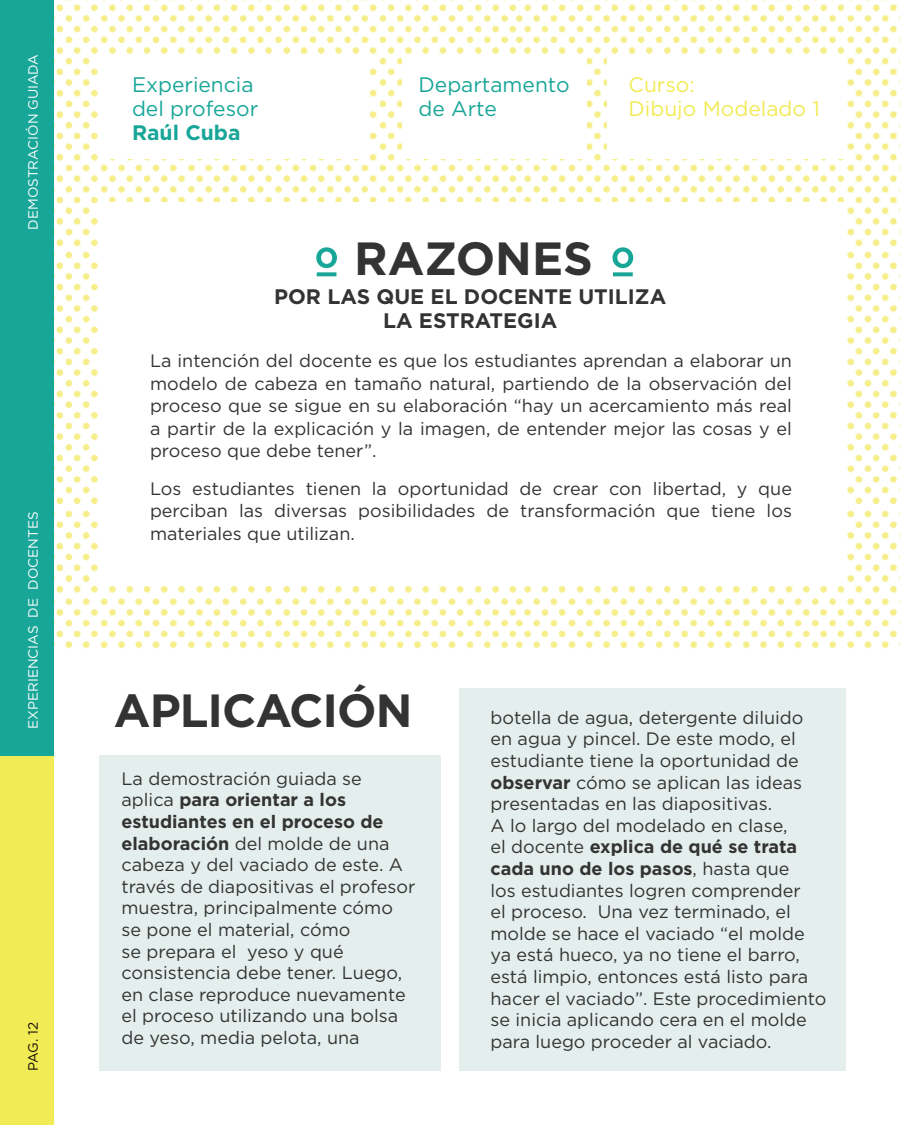
<style>
.page{position:relative;width:900px;height:1125px;background:#fff}
.page>*{position:absolute;margin:0;border:0;box-sizing:border-box;transform-origin:0 0}
.t1{font:500 68.55px "Gotham";color:#18a698}
.t2{font:700 46.5px "Gotham";letter-spacing:-.02em;color:#333}
.t3{font:700 46.5px "Gotham";color:#333}
.t4{font:21px/24px "Gotham";color:#18a698}
.t5{font:700 21px/24px "Gotham";color:#333;text-align:center}
.t6{font:21px/24px "Gotham";color:#f1eb55}
.t7{font:700 21px "Gotham";color:#18a698}
.t8{font:18px/21.6px "Gotham";color:#333;text-align:justify}
.t9{font:13.5px "Gotham";color:#fff}
.t10{font:13.5px "Gotham";color:#100906}
.s1{font-weight:700}
</style>
<div class="page">
<img style="left:54px;top:0;width:846px;height:649px">
<div style="left:0;top:0;width:54px;height:756px;background:#18a698"></div>
<div style="left:0;top:756px;width:54px;height:369px;background:#f1eb55"></div>
<div style="left:99px;top:202px;width:747px;height:384px;background:#fff"></div>
<div style="left:99px;top:57px;width:270px;height:102px;background:#fff"></div>
<div style="left:402px;top:57px;width:184px;height:102px;background:#fff"></div>
<div style="left:608px;top:57px;width:238px;height:102px;background:#fff"></div>
<div style="left:99px;top:756px;width:342px;height:315px;background:#e4efed"></div>
<div style="left:459px;top:688px;width:387px;height:383px;background:#e4efed"></div>
<p class="t9" style="left:24px;top:230px;width:177px;rotate:-90deg">DEMOSTRACIÓN GUIADA</p>
<p class="t9" style="left:24px;top:729px;width:219px;rotate:-90deg">EXPERIENCIAS DE DOCENTES</p>
<p class="t10" style="left:24px;top:1071px;width:51px;rotate:-90deg">PAG. 12</p>
<p class="t4" style="left:132px;top:72px;width:128px">Experiencia del profesor</p>
<p class="t7" style="left:132px;top:118px;width:110px">Raúl Cuba</p>
<p class="t4" style="left:419px;top:72px;width:153px">Departamento de Arte</p>
<p class="t6" style="left:629px;top:72px;width:193px">Curso:<br>Dibujo Modelado 1</p>
<h2 class="t3" style="left:354px;top:228px;width:240px">RAZONES</h2>
<h1 class="t1" style="left:313px;top:227px;width:28px">º</h1>
<h1 class="t1" style="left:610px;top:227px;width:28px">º</h1>
<p class="t5" style="left:274px;top:284px;width:394px">POR LAS QUE EL DOCENTE UTILIZA<br>LA ESTRATEGIA</p>
<p class="t8" style="left:150px;top:349px;width:644px;line-height:22.5px">La intención del docente es que los estudiantes aprendan a elaborar un modelo de cabeza en tamaño natural, partiendo de la observación del proceso que se sigue en su elaboración “hay un acercamiento más real a partir de la explicación y la imagen, de entender mejor las cosas y el proceso que debe tener”.</p>
<p class="t8" style="left:150px;top:477px;width:643px;line-height:22.5px">Los estudiantes tienen la oportunidad de crear con libertad, y que perciban las diversas posibilidades de transformación que tiene los materiales que utilizan.</p>
<h2 class="t2" style="left:114px;top:680px;width:300px">APLICACIÓN</h2>
<p class="t8" style="left:122px;top:767px;width:295px;text-align:left">La demostración guiada se aplica <span class="s1">para orientar a los estudiantes en el proceso de elaboración</span> del molde de una cabeza y del vaciado de este. A través de diapositivas el profesor muestra, principalmente cómo se pone el material, cómo<br>se prepara el yeso y qué consistencia debe tener. Luego, en clase reproduce nuevamente el proceso utilizando una bolsa de yeso, media pelota, una</p>
<p class="t8" style="left:490px;top:706px;width:338px;text-align:left">botella de agua, detergente diluido en agua y pincel. De este modo, el estudiante tiene la oportunidad de <span class="s1">observar</span> cómo se aplican las ideas presentadas en las diapositivas.<br>A lo largo del modelado en clase,<br>el docente <span class="s1">explica de qué se trata cada uno de los pasos</span>, hasta que<br>los estudiantes logren comprender<br>el proceso. Una vez terminado, el molde se hace el vaciado “el molde ya está hueco, ya no tiene el barro, está limpio, entonces está listo para hacer el vaciado”. Este procedimiento se inicia aplicando cera en el molde para luego proceder al vaciado.</p>
</div>
